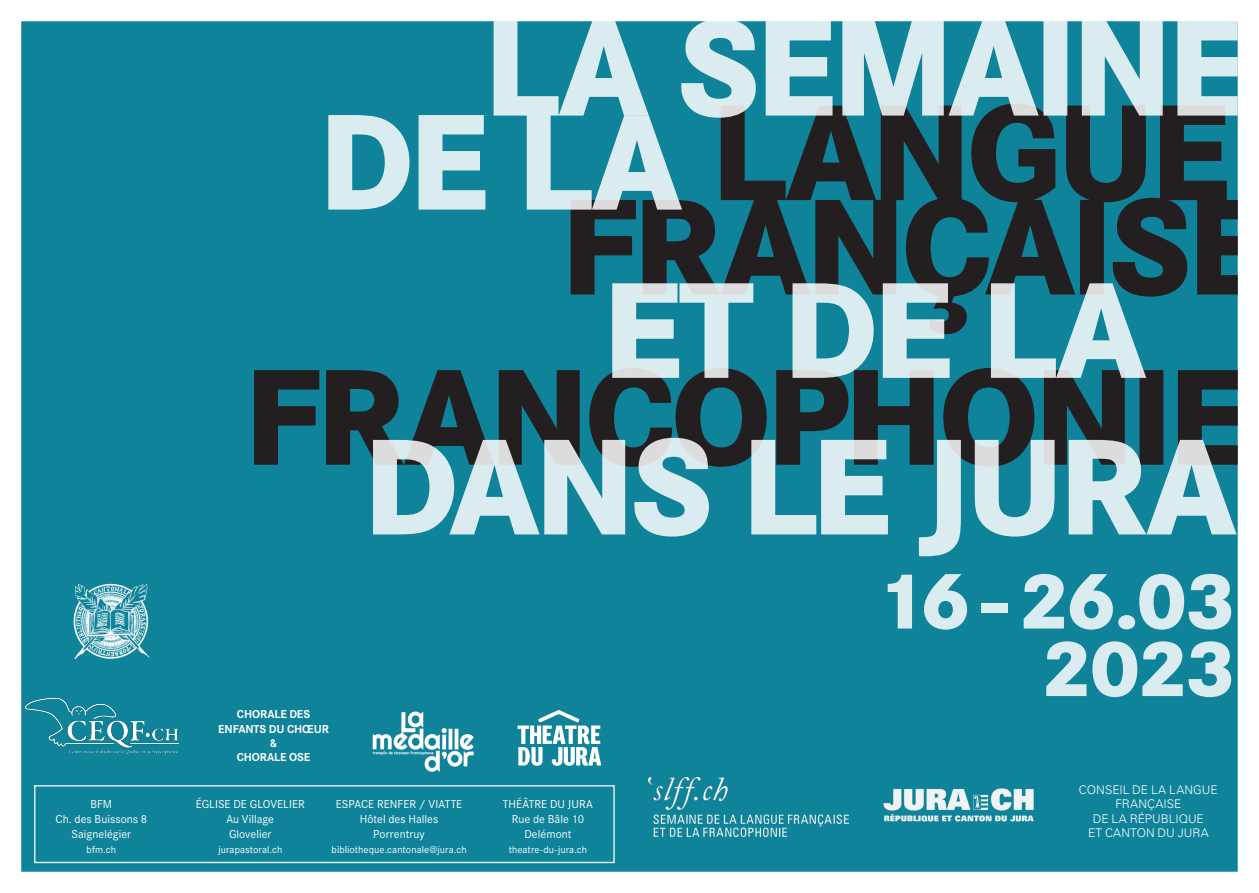
<style>
.page{position:relative;width:1259px;height:893px;background:#fff}
.page>*{position:absolute;margin:0;border:0;box-sizing:border-box;transform-origin:0 0}
.t1{font:800 82.5px/67.5px "Corporate S";letter-spacing:-.035em;color:#fff;text-align:right}
.VERSO_textes_courant{font:12px/15px "Corporate S";letter-spacing:.005em;color:#fff;text-align:center}
.t2{font:300 12px/14.4px "Univers LT";color:#fff;text-align:center}
.t3{font:700 12px/14.4px "Corporate S";letter-spacing:-.01em;color:#fff;text-align:center}
.VERSO_textes_courant-2{font:10.5px "Corporate S";letter-spacing:.005em;color:#fff}
</style>
<div class="page">
<div style="left:21px;top:21px;width:1216px;height:851px;background:#0e8399;border:2px solid #0e8399"></div>
<img style="left:883px;top:788px;width:151px;height:34px">
<img style="left:73px;top:583px;width:77px;height:77px">
<svg style="left:517px;top:710px;width:84px;height:56px"></svg>
<img style="left:21px;top:676px;width:158px;height:94px">
<img style="left:372px;top:711px;width:102px;height:61px">
<img style="left:648px;top:778px;width:200px;height:60px">
<svg style="left:570px;top:210px;width:667px;height:124px;fill:#231f20"></svg>
<svg style="left:254px;top:368px;width:983px;height:99px;fill:#231f20"></svg>
<svg style="left:328px;top:21px;width:909px;height:189px"></svg>
<svg style="left:612px;top:283px;width:534px;height:95px"></svg>
<svg style="left:373px;top:438px;width:863px;height:118px"></svg>
<div style="left:34px;top:785px;width:581px;height:78px;border:2px solid #fff"></div>
<p class="VERSO_textes_courant" style="left:55px;top:796px;width:93px">BFM<br>Ch. des Buissons 8<br>Saignelégier</p>
<p class="VERSO_textes_courant-2" style="left:87px;top:842px;width:31px">bfm.ch</p>
<p class="t3" style="left:237px;top:707px;width:75px">CHORALE DES</p>
<p class="t3" style="left:218px;top:721px;width:112px">ENFANTS DU CHŒUR</p>
<p class="t3" style="left:237px;top:735px;width:75px">&amp;<br>CHORALE OSE</p>
<p class="VERSO_textes_courant" style="left:196px;top:796px;width:111px">ÉGLISE DE GLOVELIER</p>
<p class="VERSO_textes_courant" style="left:226px;top:811px;width:49px">Au Village</p>
<p class="VERSO_textes_courant" style="left:229px;top:826px;width:44px">Glovelier</p>
<p class="VERSO_textes_courant-2" style="left:218px;top:842px;width:66px">jurapastoral.ch</p>
<p class="VERSO_textes_courant" style="left:336px;top:796px;width:128px">ESPACE RENFER / VIATTE</p>
<p class="VERSO_textes_courant" style="left:360px;top:811px;width:80px">Hôtel des Halles<br>Porrentruy</p>
<p class="VERSO_textes_courant-2" style="left:331px;top:842px;width:137px">bibliotheque.cantonale@jura.ch</p>
<p class="VERSO_textes_courant" style="left:503px;top:796px;width:91px">THÉÂTRE DU JURA</p>
<p class="VERSO_textes_courant" style="left:512px;top:811px;width:74px">Rue de Bâle 10</p>
<p class="VERSO_textes_courant" style="left:524px;top:826px;width:49px">Delémont</p>
<p class="VERSO_textes_courant-2" style="left:509px;top:842px;width:80px">theatre-du-jura.ch</p>
<h1 class="t1" style="left:877px;top:566px;width:361px">16 - 26.03<br>2023</h1>
<p class="t2" style="left:1079px;top:782px;width:140px">CONSEIL DE LA LANGUE<br>FRANÇAISE</p>
<p class="t2" style="left:1088px;top:811px;width:122px">DE LA RÉPUBLIQUE<br>ET CANTON DU JURA</p>
</div>
